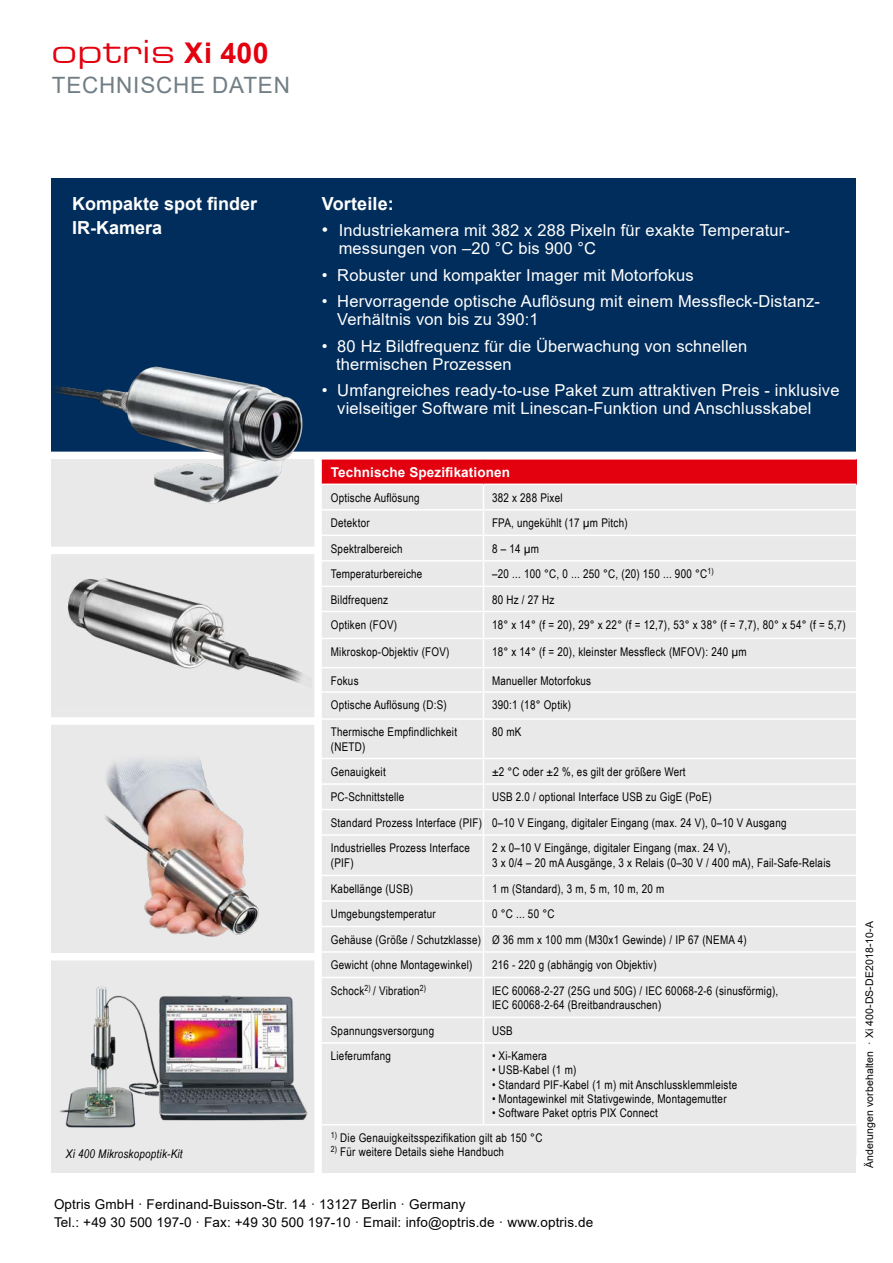
<style>
.page{position:relative;width:893px;height:1263px;background:#fff}
.page>*{position:absolute;margin:0;border:0;box-sizing:border-box;transform-origin:0 0}
.t1{font:31.5px "Eurostile Ex Two Normal";letter-spacing:.01em;color:#e3000f}
.t2{font:22.5px "Arial";letter-spacing:.035em;color:#717e85}
.t3{font:700 18px/24px "Arial";color:#fff}
.t4{font:16.5px/18px "Arial";letter-spacing:.01em;color:#fff}
.t5{font:13.5px/18px "Arial";letter-spacing:.01em;color:#000}
.t6{font:700 13.5px "Arial";letter-spacing:.01em;color:#fff}
.t7{font:12px/25.5px "Arial Narrow";letter-spacing:.02em;color:#000}
.t8{font:italic 12px "Arial Narrow";letter-spacing:.02em;color:#000}
.t9{font:10.5px "Arial";letter-spacing:.01em;color:#000}
.s1{font-family:"Arial";font-weight:700;font-size:28.5px}
.s2{font-size:18px}
</style>
<div class="page">
<div style="left:51px;top:243px;width:805px;height:929px;background:#e9e9e9"></div>
<div style="left:51px;top:179px;width:805px;height:273px;background:#002d5b"></div>
<div style="left:21px;top:452px;width:867px;height:7px;background:#fff"></div>
<div style="left:318px;top:459px;width:538px;height:25px;background:#e3000f"></div>
<hr style="left:318px;top:484px;width:165px;height:1px;background:#fff">
<hr style="left:483px;top:484px;width:373px;height:1px;background:#fff">
<hr style="left:318px;top:509px;width:165px;height:2px;background:#fff">
<hr style="left:483px;top:509px;width:373px;height:2px;background:#fff">
<hr style="left:318px;top:535px;width:165px;height:1px;background:#fff">
<hr style="left:483px;top:535px;width:373px;height:1px;background:#fff">
<hr style="left:318px;top:560px;width:165px;height:2px;background:#fff">
<hr style="left:483px;top:560px;width:373px;height:2px;background:#fff">
<hr style="left:318px;top:586px;width:165px;height:1px;background:#fff">
<hr style="left:483px;top:586px;width:373px;height:1px;background:#fff">
<hr style="left:318px;top:611px;width:165px;height:1px;background:#fff">
<hr style="left:483px;top:611px;width:373px;height:1px;background:#fff">
<hr style="left:318px;top:638px;width:165px;height:1px;background:#fff">
<hr style="left:483px;top:638px;width:373px;height:1px;background:#fff">
<hr style="left:318px;top:667px;width:165px;height:1px;background:#fff">
<hr style="left:483px;top:667px;width:373px;height:1px;background:#fff">
<hr style="left:318px;top:691px;width:165px;height:2px;background:#fff">
<hr style="left:483px;top:691px;width:373px;height:2px;background:#fff">
<svg style="left:483px;top:485px;width:1px;height:233px"></svg>
<hr style="left:318px;top:718px;width:165px;height:2px;background:#fff">
<hr style="left:483px;top:718px;width:373px;height:2px;background:#fff">
<hr style="left:483px;top:720px;width:1px;height:38px;background:#fff">
<hr style="left:318px;top:758px;width:165px;height:1px;background:#fff">
<hr style="left:483px;top:758px;width:373px;height:1px;background:#fff">
<hr style="left:318px;top:783px;width:165px;height:2px;background:#fff">
<hr style="left:483px;top:783px;width:373px;height:2px;background:#fff">
<hr style="left:318px;top:809px;width:165px;height:1px;background:#fff">
<hr style="left:483px;top:809px;width:373px;height:1px;background:#fff">
<svg style="left:483px;top:759px;width:1px;height:75px"></svg>
<hr style="left:318px;top:834px;width:165px;height:2px;background:#fff">
<hr style="left:483px;top:834px;width:373px;height:2px;background:#fff">
<hr style="left:483px;top:836px;width:1px;height:39px;background:#fff">
<hr style="left:318px;top:875px;width:165px;height:1px;background:#fff">
<hr style="left:483px;top:875px;width:373px;height:1px;background:#fff">
<hr style="left:318px;top:900px;width:165px;height:2px;background:#fff">
<hr style="left:483px;top:900px;width:373px;height:2px;background:#fff">
<hr style="left:318px;top:926px;width:165px;height:1px;background:#fff">
<hr style="left:483px;top:926px;width:373px;height:1px;background:#fff">
<hr style="left:318px;top:951px;width:165px;height:2px;background:#fff">
<hr style="left:483px;top:951px;width:373px;height:2px;background:#fff">
<svg style="left:483px;top:876px;width:1px;height:101px"></svg>
<hr style="left:318px;top:977px;width:165px;height:1px;background:#fff">
<hr style="left:483px;top:977px;width:373px;height:1px;background:#fff">
<hr style="left:483px;top:978px;width:1px;height:39px;background:#fff">
<hr style="left:318px;top:1017px;width:165px;height:1px;background:#fff">
<hr style="left:483px;top:1017px;width:373px;height:1px;background:#fff">
<svg style="left:483px;top:1018px;width:1px;height:24px"></svg>
<hr style="left:318px;top:1042px;width:165px;height:2px;background:#fff">
<hr style="left:483px;top:1042px;width:373px;height:2px;background:#fff">
<hr style="left:483px;top:1044px;width:1px;height:80px;background:#fff">
<hr style="left:318px;top:1124px;width:165px;height:1px;background:#fff">
<hr style="left:483px;top:1124px;width:373px;height:1px;background:#fff">
<div style="left:314px;top:455px;width:8px;height:727px;background:#fff"></div>
<div style="left:36px;top:547px;width:285px;height:7px;background:#fff"></div>
<img style="left:67px;top:578px;width:237px;height:105px">
<img style="left:52px;top:366px;width:265px;height:138px">
<img style="left:105px;top:758px;width:154px;height:179px">
<div style="left:32px;top:953px;width:284px;height:7px;background:#fff"></div>
<div style="left:32px;top:717px;width:284px;height:8px;background:#fff"></div>
<img style="left:59px;top:986px;width:249px;height:142px">
<h1 class="t1" style="left:51px;top:30px;width:219px">optris <span class="s1">Xi 400</span></h1>
<h2 class="t2" style="left:52px;top:69px;width:240px">TECHNISCHE DATEN</h2>
<h3 class="t3" style="left:72px;top:191px;width:187px">Kompakte spot finder<br>IR-Kamera</h3>
<h3 class="t3" style="left:322px;top:191px;width:74px">Vorteile:</h3>
<h3 class="t4" style="left:339px;top:221px;width:453px;text-indent:-17px"><span class="s2">•</span> Industriekamera mit 382 x 288 Pixeln für exakte Temperatur&shy;messungen von –20 °C bis 900 °C</h3>
<h3 class="t4" style="left:322px;top:266px;width:373px">• Robuster und kompakter Imager mit Motorfokus</h3>
<h3 class="t4" style="left:337px;top:292px;width:484px;text-indent:-15px">• Hervorragende optische Auflösung mit einem Messfleck-Distanz-<br>Verhältnis von bis zu 390:1</h3>
<h3 class="t4" style="left:336px;top:337px;width:413px;text-indent:-14px">• 80 Hz Bildfrequenz für die Überwachung von schnellen thermischen Prozessen</h3>
<h3 class="t4" style="left:337px;top:381px;width:504px;text-indent:-15px">• Umfangreiches ready-to-use Paket zum attraktiven Preis - inklusive vielseitiger Software mit Linescan-Funktion und Anschlusskabel</h3>
<p class="t6" style="left:331px;top:463px;width:181px">Technische Spezifikationen</p>
<p class="t7" style="left:331px;top:484px;width:90px">Optische Auflösung</p>
<p class="t7" style="left:492px;top:484px;width:72px">382 x 288 Pixel</p>
<p class="t7" style="left:331px;top:510px;width:40px">Detektor</p>
<p class="t7" style="left:492px;top:510px;width:137px">FPA, ungekühlt (17 µm Pitch)</p>
<p class="t7" style="left:331px;top:535px;width:73px">Spektralbereich</p>
<p class="t7" style="left:492px;top:535px;width:49px">8 – 14 µm</p>
<p class="t7" style="left:331px;top:561px;width:93px">Temperaturbereiche</p>
<p class="t7" style="left:492px;top:561px;width:223px">–20 ... 100 °C, 0 ... 250 °C, (20) 150 ... 900 °C<sup>1)</sup></p>
<p class="t7" style="left:331px;top:586px;width:59px">Bildfrequenz</p>
<p class="t7" style="left:492px;top:586px;width:64px">80 Hz / 27 Hz</p>
<p class="t7" style="left:331px;top:611px;width:68px">Optiken (FOV)</p>
<p class="t7" style="left:492px;top:611px;width:355px">18° x 14° (f = 20), 29° x 22° (f = 12,7), 53° x 38° (f = 7,7), 80° x 54° (f = 5,7)</p>
<p class="t7" style="left:331px;top:638px;width:120px">Mikroskop-Objektiv (FOV)</p>
<p class="t7" style="left:492px;top:638px;width:256px">18° x 14° (f = 20), kleinster Messfleck (MFOV): 240 µm</p>
<p class="t7" style="left:331px;top:667px;width:29px">Fokus</p>
<p class="t7" style="left:492px;top:667px;width:101px">Manueller Motorfokus</p>
<p class="t7" style="left:331px;top:692px;width:118px">Optische Auflösung (D:S)</p>
<p class="t7" style="left:492px;top:692px;width:81px">390:1 (18° Optik)</p>
<p class="t7" style="left:331px;top:724px;width:128px;line-height:14.2px">Thermische Empfindlichkeit (NETD)</p>
<p class="t7" style="left:492px;top:719px;width:31px">80 mK</p>
<p class="t7" style="left:331px;top:758px;width:56px">Genauigkeit</p>
<p class="t7" style="left:492px;top:758px;width:195px">±2 °C oder ±2 %, es gilt der größere Wert</p>
<p class="t7" style="left:331px;top:784px;width:75px">PC-Schnittstelle</p>
<p class="t7" style="left:331px;top:784px;width:457px;text-indent:161px">USB 2.0 / optional Interface USB zu GigE (PoE)<br>Standard Prozess Interface (PIF) 0–10 V Eingang, digitaler Eingang (max. 24 V), 0–10 V Ausgang<br>Industrielles Prozess Interface</p>
<p class="t7" style="left:331px;top:849px;width:24px">(PIF)</p>
<p class="t7" style="left:492px;top:840px;width:340px;line-height:14.2px">2 x 0–10 V Eingänge, digitaler Eingang (max. 24 V),<br>3 x 0/4 – 20 mA Ausgänge, 3 x Relais (0–30 V / 400 mA), Fail-Safe-Relais</p>
<p class="t8" style="left:66px;top:1146px;width:118px">Xi 400 Mikroskopoptik-Kit</p>
<p class="t7" style="left:331px;top:875px;width:84px">Kabellänge (USB)</p>
<p class="t7" style="left:492px;top:875px;width:174px">1 m (Standard), 3 m, 5 m, 10 m, 20 m</p>
<p class="t7" style="left:331px;top:901px;width:106px">Umgebungstemperatur</p>
<p class="t7" style="left:331px;top:901px;width:417px;text-indent:161px">0 °C ... 50 °C<br>Gehäuse (Größe / Schutzklasse) Ø 36 mm x 100 mm (M30x1 Gewinde) / IP 67 (NEMA 4)<br>Gewicht (ohne Montagewinkel)</p>
<p class="t7" style="left:492px;top:952px;width:166px">216 - 220 g (abhängig von Objektiv)</p>
<p class="t7" style="left:331px;top:977px;width:97px">Schock<sup>2)</sup> / Vibration<sup>2)</sup></p>
<p class="t7" style="left:492px;top:983px;width:288px;line-height:14.2px">IEC 60068-2-27 (25G und 50G) / IEC 60068-2-6 (sinusförmig),<br>IEC 60068-2-64 (Breitbandrauschen)</p>
<p class="t7" style="left:331px;top:1017px;width:105px">Spannungsversorgung</p>
<p class="t7" style="left:492px;top:1017px;width:22px">USB</p>
<p class="t7" style="left:331px;top:1043px;width:62px">Lieferumfang</p>
<p class="t7" style="left:492px;top:1043px;width:57px">• Xi-Kamera</p>
<p class="t7" style="left:492px;top:1057px;width:86px">• USB-Kabel (1 m)</p>
<p class="t7" style="left:492px;top:1071px;width:247px">• Standard PIF-Kabel (1 m) mit Anschlussklemmleiste</p>
<p class="t7" style="left:492px;top:1085px;width:236px">• Montagewinkel mit Stativgewinde, Montagemutter</p>
<p class="t7" style="left:492px;top:1100px;width:167px">• Software Paket optris PIX Connect</p>
<p class="t7" style="left:331px;top:1124px;width:213px"><sup>1)</sup> Die Genauigkeitsspezifikation gilt ab 150 °C</p>
<p class="t7" style="left:331px;top:1139px;width:175px"><sup>2)</sup> Für weitere Details siehe Handbuch</p>
<p class="t5" style="left:54px;top:1196px;width:541px">Optris GmbH · Ferdinand-Buisson-Str. 14 · 13127 Berlin · Germany<br>Tel.: +49 30 500 197-0 · Fax: +49 30 500 197-10 · Email: info@optris.de · www.optris.de</p>
<p class="t9" style="left:862px;top:1168px;width:249px;rotate:-90deg">Änderungen vorbehalten · Xi 400-DS-DE2018-10-A</p>
</div>
